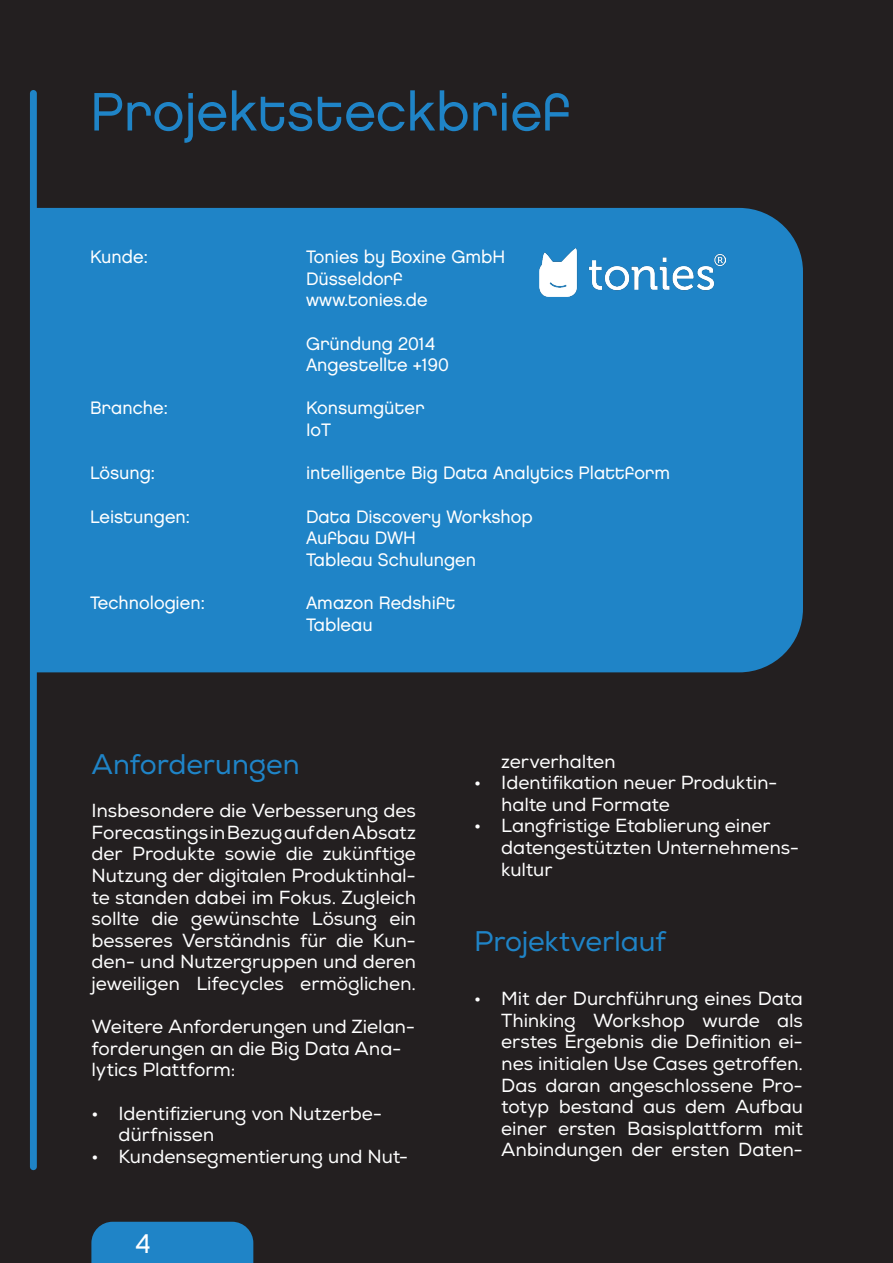
<style>
.page{position:relative;width:893px;height:1263px;background:#231f20}
.page>*{position:absolute;margin:0;border:0;box-sizing:border-box;transform-origin:0 0}
.t1{font:54px "Chalet London Nineteen Eighty";color:#1f84c7}
.Headline_27_25_Left{font:27px "Nexa";letter-spacing:-.005em;color:#1f84c7}
.t2{font:27px "Chalet London Nineteen Eighty";color:#fff}
.Headline_27_25_Left-2{font:18px/21.6px "Nexa";letter-spacing:-.005em;color:#fff}
.t3{font:18px/21.6px "Chalet London Nineteen Eighty";color:#fff}
.s1{font-weight:700}
</style>
<div class="page">
<div style="left:91px;top:1222px;width:162px;height:41px;background:#1f84c7"></div>
<div style="left:30px;top:90px;width:7px;height:1080px;background:#1f84c7;border-radius:3px"></div>
<div style="left:37px;top:208px;width:766px;height:464px;background:#1f84c7"></div>
<img style="left:539px;top:249px;width:187px;height:48px">
<p class="t1" style="left:90px;top:79px;width:482px">Projektsteckbrief</p>
<p class="t3" style="left:90px;top:246px;width:59px">Kunde:</p>
<p class="t3" style="left:306px;top:246px;width:201px">Tonies by Boxine GmbH<br>Düsseldorf</p>
<p class="t3" style="left:306px;top:289px;width:123px">www.tonies.de</p>
<p class="t3" style="left:306px;top:332px;width:130px">Gründung 2014</p>
<p class="t3" style="left:306px;top:354px;width:144px">Angestellte +190</p>
<p class="t3" style="left:90px;top:397px;width:79px">Branche:</p>
<p class="t3" style="left:306px;top:397px;width:120px">Konsumgüter</p>
<p class="t3" style="left:306px;top:419px;width:27px">IoT</p>
<p class="t3" style="left:90px;top:462px;width:66px">Lösung:</p>
<p class="t3" style="left:306px;top:462px;width:366px">intelligente Big Data Analytics Plattform</p>
<p class="t3" style="left:90px;top:505px;width:101px">Leistungen:</p>
<p class="t3" style="left:306px;top:505px;width:228px">Data Discovery Workshop</p>
<p class="t3" style="left:306px;top:527px;width:112px">Aufbau DWH</p>
<p class="t3" style="left:306px;top:548px;width:171px">Tableau Schulungen</p>
<p class="t3" style="left:90px;top:592px;width:116px">Technologien:</p>
<p class="t3" style="left:306px;top:592px;width:151px">Amazon Redshift</p>
<p class="t3" style="left:306px;top:613px;width:68px">Tableau</p>
<p class="Headline_27_25_Left" style="left:92px;top:747px;width:210px">Anforderungen</p>
<p class="Headline_27_25_Left-2" style="left:92px;top:800px;width:326px;text-align:justify">Insbesondere die Verbesserung des Forecastings in Bezug auf den Absatz der Produkte sowie die zukünftige Nutzung der digitalen Produktinhal&shy;te standen dabei im Fokus. Zugleich sollte die gewünschte Lösung ein besseres Verständnis für die Kun&shy;den- und Nutzergruppen und deren jeweiligen Lifecycles ermöglichen.</p>
<p class="Headline_27_25_Left-2" style="left:92px;top:1016px;width:325px">Weitere Anforderungen und Zielan&shy;forderungen an die Big Data Ana&shy;lytics Plattform:</p>
<p class="Headline_27_25_Left-2" style="left:119px;top:1102px;width:265px;text-indent:-27px"><span class="s1">•</span> Identifizierung von Nutzerbe&shy;dürfnissen</p>
<p class="Headline_27_25_Left-2" style="left:92px;top:1146px;width:318px"><span class="s1">•</span> Kundensegmentierung und Nut-</p>
<p class="t2" style="left:136px;top:1227px;width:16px">4</p>
<p class="Headline_27_25_Left-2" style="left:501px;top:751px;width:116px">zerverhalten</p>
<p class="Headline_27_25_Left-2" style="left:501px;top:772px;width:278px;text-indent:-27px"><span class="s1">•</span> Identifikation neuer Produktin&shy;halte und Formate</p>
<p class="Headline_27_25_Left-2" style="left:501px;top:815px;width:299px;text-indent:-27px"><span class="s1">•</span> Langfristige Etablierung einer datengestützten Unternehmens&shy;kultur</p>
<p class="Headline_27_25_Left" style="left:474px;top:924px;width:193px">Projektverlauf</p>
<p class="Headline_27_25_Left-2" style="left:501px;top:988px;width:303px;text-align:justify;text-indent:-27px"><span class="s1">•</span> Mit der Durchführung eines Data Thinking Workshop wurde als erstes Ergebnis die Definition ei&shy;nes initialen Use Cases getroffen.<br>Das daran angeschlossene Pro&shy;totyp bestand aus dem Aufbau einer ersten Basisplattform mit Anbindungen der ersten Daten-</p>
</div>
